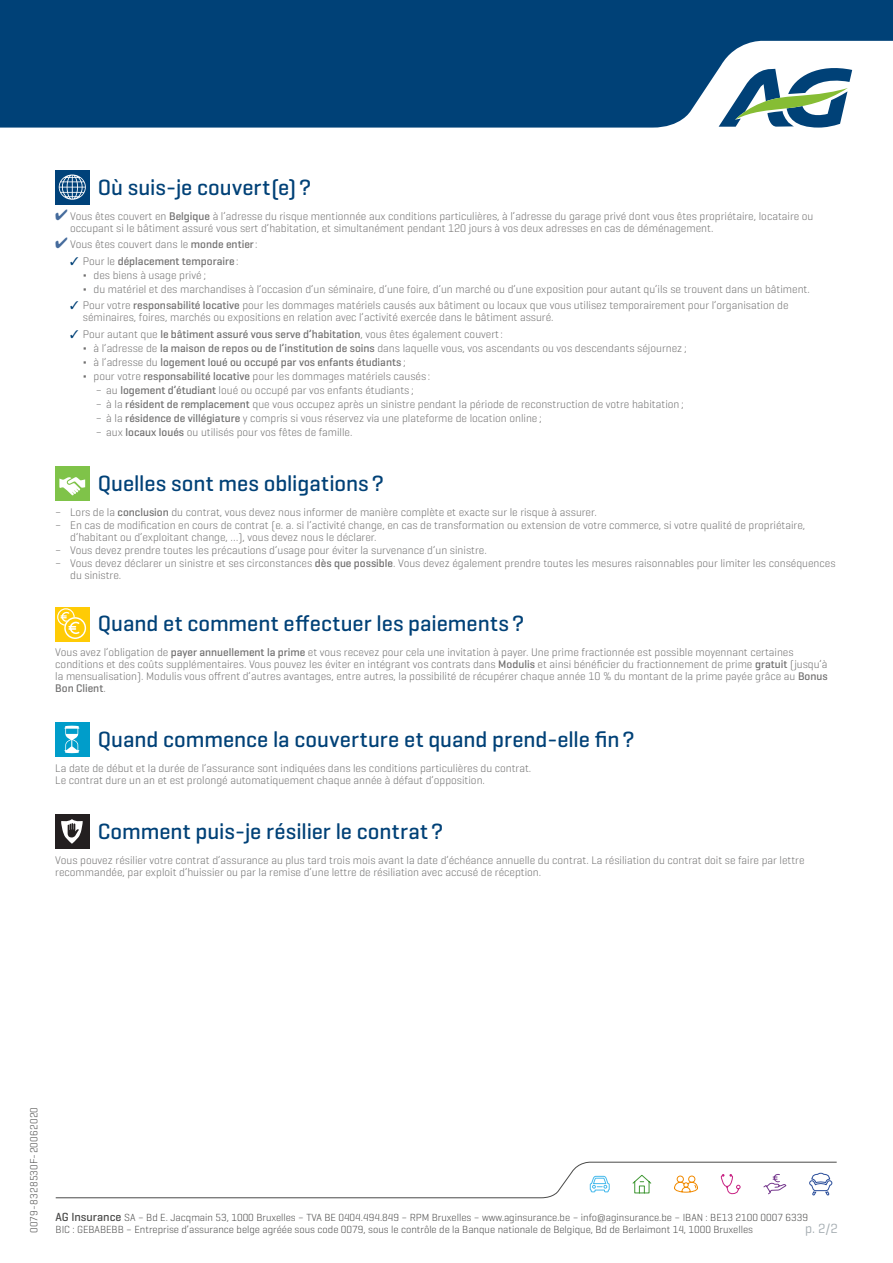
<style>
.page{position:relative;width:893px;height:1263px;background:#fff}
.page>*{position:absolute;margin:0;border:0;box-sizing:border-box;transform-origin:0 0}
.t1{font:500 22.5px "Geogrotesque";color:#004177}
.t2{font:13.5px "Geogrotesque";color:#a4acb1}
.t3{font:300 11.25px/12px "Geogrotesque";color:#706f6f}
.t4{font:300 10.5px/12px "Geogrotesque";color:#4a4a49}
.t5{font:300 10.5px "Geogrotesque";letter-spacing:.02em;color:#4a4a49}
.s1{color:#456b9c}
.s2{font-weight:500}
.s3{color:#004177}
.s4{font-weight:500;font-size:12px}
</style>
<div class="page">
<svg style="left:55px;top:1162px;width:782px;height:36px"></svg>
<svg style="left:0;top:0;width:893px;height:128px;background:#124e81"></svg>
<svg style="left:719px;top:63px;width:133px;height:65px"></svg>
<div style="left:55px;top:170px;width:34px;height:34px;background:#00427a"></div>
<svg style="left:59px;top:174px;width:27px;height:26px"></svg>
<div style="left:55px;top:467px;width:34px;height:34px;background:#7fc349"></div>
<svg style="left:59px;top:477px;width:26px;height:18px"></svg>
<div style="left:55px;top:607px;width:34px;height:34px;background:#ffcb05"></div>
<svg style="left:57px;top:608px;width:29px;height:31px"></svg>
<div style="left:55px;top:723px;width:34px;height:34px;background:#009dca"></div>
<svg style="left:64px;top:726px;width:15px;height:27px"></svg>
<div style="left:55px;top:814px;width:34px;height:34px;background:#231f20"></div>
<svg style="left:61px;top:819px;width:22px;height:25px"></svg>
<h1 class="t1" style="left:98px;top:174px;width:215px">Où suis-je couvert(e)?</h1>
<p class="t3" style="left:70px;top:210px;width:745px;text-indent:-15px"><span class="s1">✔</span> Vous êtes couvert en <span class="s2">Belgique</span> à l’adresse du risque mentionnée aux conditions particulières, à l’adresse du garage privé dont vous êtes propriétaire, locataire ou occupant si le bâtiment assuré vous sert d’habitation, et simultanément pendant 120 jours à vos deux adresses en cas de déménagement.</p>
<p class="t3" style="left:55px;top:238px;width:204px"><span class="s1">✔</span> Vous êtes couvert dans le <span class="s2">monde entier</span>:</p>
<p class="t3" style="left:83px;top:253px;width:728px;line-height:14.1px;text-indent:-13px"><span class="s3">✓</span> Pour le <span class="s2">déplacement temporaire</span> :<br>Δ des biens à usage privé ;<br>Δ du matériel et des marchandises à l’occasion d’un séminaire, d’une foire, d’un marché ou d’une exposition pour autant qu’ils se trouvent dans un bâtiment.</p>
<p class="t3" style="left:83px;top:299px;width:707px;text-indent:-13px"><span class="s3">✓</span> Pour votre <span class="s2">responsabilité locative</span> pour les dommages matériels causés aux bâtiment ou locaux que vous utilisez temporairement pour l’organisation de séminaires, foires, marchés ou expositions en relation avec l’activité exercée dans le bâtiment assuré.</p>
<p class="t3" style="left:83px;top:326px;width:605px;line-height:14.1px;text-indent:-13px"><span class="s3">✓</span> Pour autant que <span class="s2">le bâtiment assuré vous serve d’habitation</span>, vous êtes également couvert:<br>Δ à l’adresse de <span class="s2">la maison de repos ou de l’institution de soins</span> dans laquelle vous, vos ascendants ou vos descendants séjournez ; Δ à l’adresse du <span class="s2">logement loué ou occupé par vos enfants étudiants</span> ;<br>Δ pour votre <span class="s2">responsabilité locative</span> pour les dommages matériels causés :</p>
<p class="t3" style="left:96px;top:384px;width:320px">– au <span class="s2">logement d’étudiant</span> loué ou occupé par vos enfants étudiants ;</p>
<p class="t3" style="left:96px;top:398px;width:590px">– à la <span class="s2">résident de remplacement</span> que vous occupez après un sinistre pendant la période de reconstruction de votre habitation;</p>
<p class="t3" style="left:96px;top:412px;width:448px">– à la <span class="s2">résidence de villégiature</span> y compris si vous réservez via une plateforme de location online ;</p>
<p class="t3" style="left:96px;top:426px;width:258px">– aux <span class="s2">locaux loués</span> ou utilisés pour vos fêtes de famille.</p>
<h1 class="t1" style="left:98px;top:470px;width:288px">Quelles sont mes obligations?</h1>
<p class="t3" style="left:55px;top:506px;width:543px">– Lors de la <span class="s2">conclusion</span> du contrat, vous devez nous informer de manière complète et exacte sur le risque à assurer.</p>
<p class="t3" style="left:70px;top:519px;width:737px;text-indent:-15px">– En cas de modification en cours de contrat (e. a. si l’activité change, en cas de transformation ou extension de votre commerce, si votre qualité de propriétaire, d’habitant ou d’exploitant change, …), vous devez nous le déclarer.</p>
<p class="t3" style="left:55px;top:544px;width:433px">– Vous devez prendre toutes les précautions d’usage pour éviter la survenance d’un sinistre.</p>
<p class="t3" style="left:70px;top:557px;width:767px;text-indent:-15px">– Vous devez déclarer un sinistre et ses circonstances <span class="s2">dès que possible</span>. Vous devez également prendre toutes les mesures raisonnables pour limiter les conséquences du sinistre.</p>
<h1 class="t1" style="left:98px;top:609px;width:428px">Quand et comment effectuer les paiements?</h1>
<p class="t3" style="left:55px;top:646px;width:774px">Vous avez l’obligation de <span class="s2">payer annuellement la prime</span> et vous recevez pour cela une invitation à payer. Une prime fractionnée est possible moyennant certaines conditions et des coûts supplémentaires. Vous pouvez les éviter en intégrant vos contrats dans <span class="s2">Modulis</span> et ainsi bénéficier du fractionnement de prime <span class="s2">gratuit</span> (jusqu’à la mensualisation). Modulis vous offrent d’autres avantages, entre autres, la possibilité de récupérer chaque année 10 % du montant de la prime payée grâce au <span class="s2">Bonus Bon Client</span>.</p>
<h1 class="t1" style="left:98px;top:725px;width:539px">Quand commence la couverture et quand prend-elle fin?</h1>
<p class="t3" style="left:55px;top:761px;width:478px">La date de début et la durée de l’assurance sont indiquées dans les conditions particulières du contrat.<br>Le contrat dure un an et est prolongé automatiquement chaque année à défaut d’opposition.</p>
<h1 class="t1" style="left:98px;top:817px;width:347px">Comment puis-je résilier le contrat?</h1>
<p class="t3" style="left:55px;top:853px;width:751px">Vous pouvez résilier votre contrat d’assurance au plus tard trois mois avant la date d’échéance annuelle du contrat. La résiliation du contrat doit se faire par lettre recommandée, par exploit d’huissier ou par la remise d’une lettre de résiliation avec accusé de réception.</p>
<p class="t5" style="left:28px;top:1233px;width:128px;rotate:-90deg">0079-8328530F-20062020</p>
<p class="t4" style="left:56px;top:1211px;width:754px"><span class="s4">AG Insurance</span> SA – Bd E. Jacqmain 53, 1000 Bruxelles – TVA BE 0404.494.849 – RPM Bruxelles – www.aginsurance.be – info@aginsurance.be – IBAN : BE13 2100 0007 6339<br>BIC : GEBABEBB – Entreprise d’assurance belge agréée sous code 0079, sous le contrôle de la Banque nationale de Belgique, Bd de Berlaimont 14, 1000 Bruxelles</p>
<p class="t2" style="left:805px;top:1220px;width:34px">p. 2/2</p>
</div>
